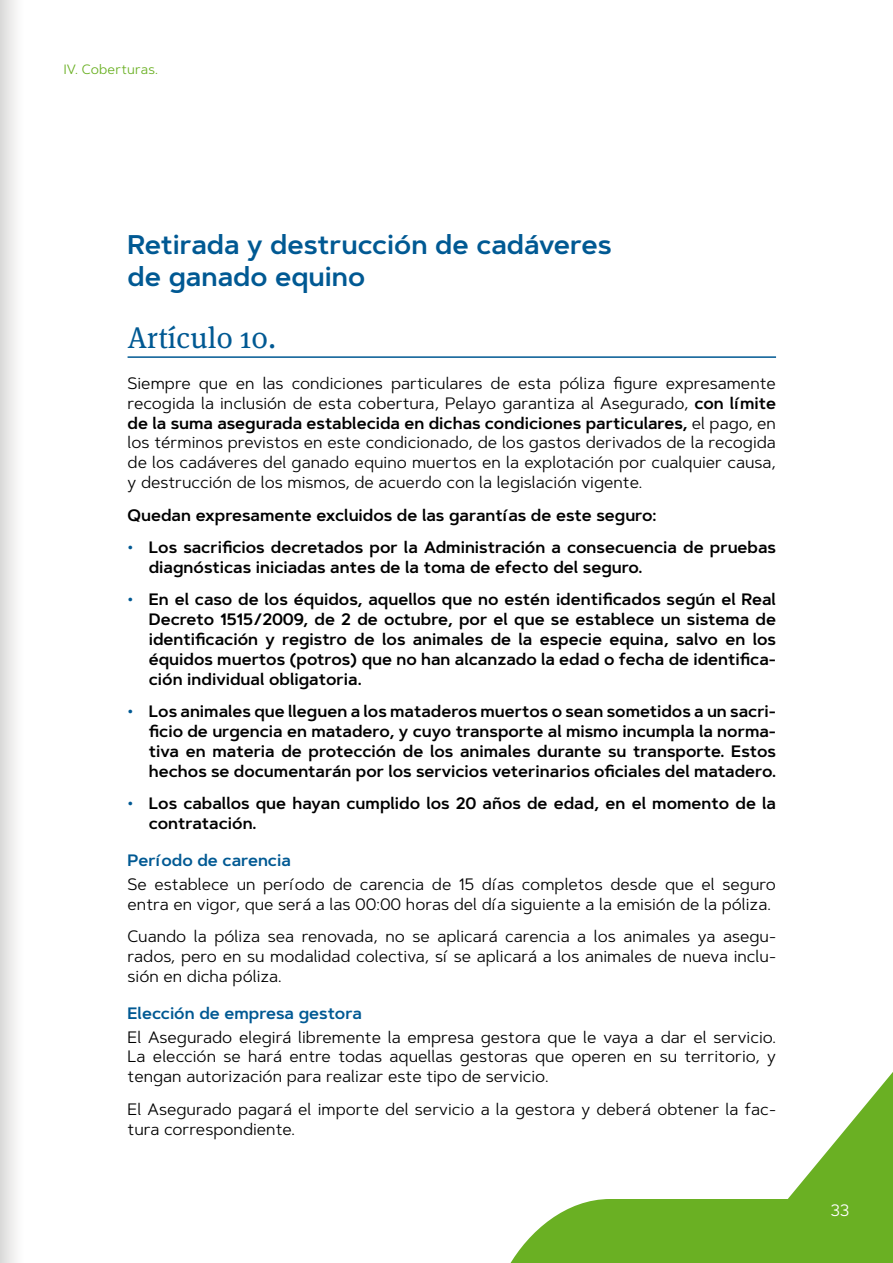
<style>
.page{position:relative;width:893px;height:1263px;background:#fff}
.page>*{position:absolute;margin:0;border:0;box-sizing:border-box;transform-origin:0 0}
.Cláusulas_Riesgos_Extraordinarios{font:30px "Meta Serif Pro";color:#005993}
.T2_alternativo{font:600 27px/32.4px "Artegra Sans";color:#005993}
.Base{font:16.5px/19.8px "Artegra Sans";color:#000;text-align:justify}
.Base-2{font:600 16.5px/19.8px "Artegra Sans";color:#000}
.T3{font:600 16.5px "Artegra Sans";color:#005993}
.t1{font:16.5px "Artegra Sans";color:#fff}
.t2{font:13.5px "Artegra Sans";letter-spacing:.015em;color:#6ab023}
.s1{font-weight:600}
.s2{font-weight:400;color:#005993}
</style>
<div class="page">
<svg style="left:510px;top:1072px;width:383px;height:191px"></svg>
<hr style="left:128px;top:356px;width:648px;height:2px;background:#005993">
<div style="left:0;top:0;width:40px;height:1263px;background:linear-gradient(to right,#e3e2e2,#fff)"></div>
<p class="t2" style="left:64px;top:60px;width:96px">IV. Coberturas.</p>
<p class="T2_alternativo" style="left:128px;top:228px;width:485px">Retirada y destrucción de cadáveres de ganado equino</p>
<p class="Cláusulas_Riesgos_Extraordinarios" style="left:128px;top:316px;width:150px">Artículo 10.</p>
<p class="Base" style="left:128px;top:373px;width:650px">Siempre que en las condiciones particulares de esta póliza figure expresamente recogida la inclusión de esta cobertura, Pelayo garantiza al Asegurado, <span class="s1">con límite de la suma asegurada establecida en dichas condiciones particulares,</span> el pago, en los términos previstos en este condicionado, de los gastos derivados de la recogida de los cadáveres del ganado equino muertos en la explotación por cualquier causa, y destrucción de los mismos, de acuerdo con la legislación vigente.</p>
<p class="Base-2" style="left:128px;top:505px;width:531px">Quedan expresamente excluidos de las garantías de este seguro:</p>
<p class="Base-2" style="left:149px;top:537px;width:629px;text-indent:-21px"><span class="s2">•</span> Los sacrificios decretados por la Administración a consecuencia de pruebas diagnósticas iniciadas antes de la toma de efecto del seguro.</p>
<p class="Base-2" style="left:149px;top:590px;width:629px;text-align:justify;text-indent:-21px"><span class="s2">•</span> En el caso de los équidos, aquellos que no estén identificados según el Real Decreto 1515/2009, de 2 de octubre, por el que se establece un sistema de identificación y registro de los animales de la especie equina, salvo en los équidos muertos (potros) que no han alcanzado la edad o fecha de identifica&shy;ción individual obligatoria.</p>
<p class="Base-2" style="left:149px;top:702px;width:629px;text-align:justify;text-indent:-21px"><span class="s2">•</span> Los animales que lleguen a los mataderos muertos o sean sometidos a un sacri&shy;ficio de urgencia en matadero, y cuyo transporte al mismo incumpla la norma&shy;tiva en materia de protección de los animales durante su transporte. Estos hechos se documentarán por los servicios veterinarios oficiales del matadero.</p>
<p class="Base-2" style="left:149px;top:793px;width:629px;text-indent:-21px"><span class="s2">•</span> Los caballos que hayan cumplido los 20 años de edad, en el momento de la contratación.</p>
<p class="T3" style="left:128px;top:848px;width:165px">Período de carencia</p>
<p class="Base" style="left:128px;top:874px;width:650px">Se establece un período de carencia de 15 días completos desde que el seguro entra en vigor, que será a las 00:00 horas del día siguiente a la emisión de la póliza.</p>
<p class="Base" style="left:128px;top:926px;width:650px">Cuando la póliza sea renovada, no se aplicará carencia a los animales ya asegu&shy;rados, pero en su modalidad colectiva, sí se aplicará a los animales de nueva inclu&shy;sión en dicha póliza.</p>
<p class="T3" style="left:128px;top:1001px;width:236px">Elección de empresa gestora</p>
<p class="Base" style="left:128px;top:1027px;width:650px">El Asegurado elegirá libremente la empresa gestora que le vaya a dar el servicio.<br>La elección se hará entre todas aquellas gestoras que operen en su territorio, y tengan autorización para realizar este tipo de servicio.</p>
<p class="Base" style="left:128px;top:1099px;width:650px">El Asegurado pagará el importe del servicio a la gestora y deberá obtener la fac&shy;tura correspondiente.</p>
<p class="t1" style="left:831px;top:1198px;width:20px">33</p>
</div>
